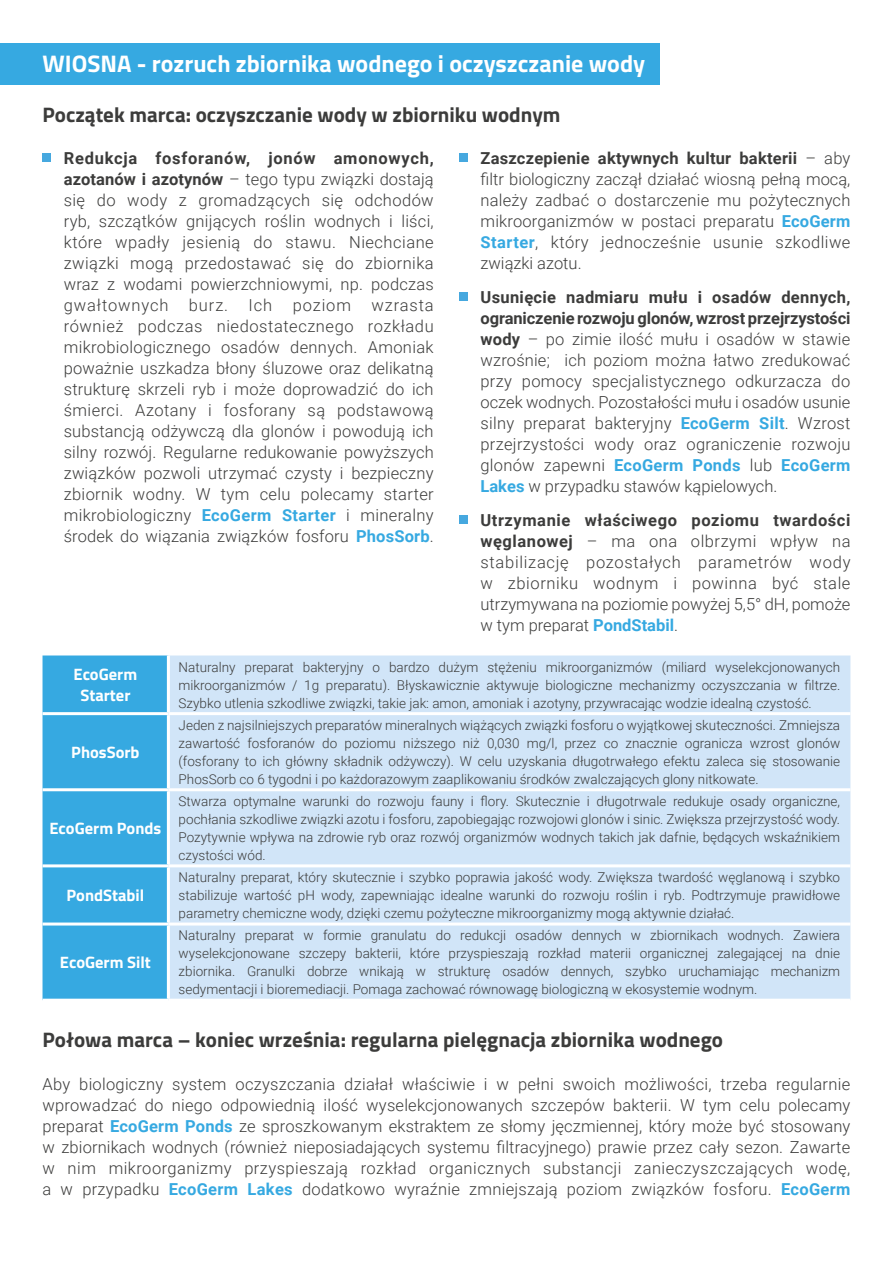
<style>
.page{position:relative;width:893px;height:1263px;background:#fff}
.page>*{position:absolute;margin:0;border:0;box-sizing:border-box;transform-origin:0 0}
.t1{font:700 24px "Titillium";color:#fff}
.t2{font:700 21px "Titillium";color:#3c3c3b}
.t3{font:300 16.5px/21px "Roboto";letter-spacing:.01em;color:#3c3c3b;text-align:justify}
.t4{font:700 16.5px/21px "Titillium";color:#fff;text-align:center}
.t5{font:300 13.5px/18px "Roboto";color:#3c3c3b;text-align:justify}
.s1{font-weight:700}
.s2{font-weight:700;color:#36a9e1}
</style>
<div class="page">
<div style="left:0;top:43px;width:660px;height:42px;background:#36a9e1"></div>
<div style="left:43px;top:154px;width:8px;height:8px;background:#46a8df"></div>
<div style="left:459px;top:154px;width:8px;height:8px;background:#46a8df"></div>
<div style="left:459px;top:293px;width:8px;height:8px;background:#46a8df"></div>
<div style="left:459px;top:516px;width:8px;height:8px;background:#46a8df"></div>
<div style="left:43px;top:655px;width:124px;height:344px;background:#36a9e1"></div>
<div style="left:170px;top:655px;width:680px;height:344px;background:#d1e5f8"></div>
<hr style="left:43px;top:712px;width:125px;height:3px;background:#fff">
<hr style="left:43px;top:788px;width:125px;height:3px;background:#fff">
<hr style="left:43px;top:864px;width:125px;height:3px;background:#fff">
<hr style="left:43px;top:922px;width:125px;height:3px;background:#fff">
<hr style="left:168px;top:788px;width:682px;height:3px;background:#fff">
<hr style="left:168px;top:864px;width:682px;height:3px;background:#fff">
<hr style="left:168px;top:922px;width:682px;height:3px;background:#fff">
<hr style="left:168px;top:712px;width:682px;height:3px;background:#fff">
<h1 class="t1" style="left:43px;top:45px;width:604px">WIOSNA - rozruch zbiornika wodnego i oczyszczanie wody</h1>
<p class="t2" style="left:43px;top:99px;width:519px">Początek marca: oczyszczanie wody w zbiorniku wodnym</p>
<p class="t3" style="left:64px;top:147px;width:372px"><span class="s1">Redukcja fosforanów, jonów amonowych, azotanów i azotynów</span> – tego typu związki dostają się do wody z gromadzących się odchodów ryb, szczątków gnijących roślin wodnych i liści, które wpadły jesienią do stawu. Niechciane związki mogą przedostawać się do zbiornika wraz z wodami powierzchniowymi, np. podczas gwałtownych burz. Ich poziom wzrasta również podczas niedostatecznego rozkładu mikrobiologicznego osadów dennych. Amoniak poważnie uszkadza błony śluzowe oraz delikatną strukturę skrzeli ryb i może doprowadzić do ich śmierci. Azotany i fosforany są podstawową substancją odżywczą dla glonów i powodują ich silny rozwój. Regularne redukowanie powyższych związków pozwoli utrzymać czysty i bezpieczny zbiornik wodny. W tym celu polecamy starter mikrobiologiczny <span class="s2">EcoGerm Starter</span> i mineralny środek do wiązania związków fosforu <span class="s2">PhosSorb</span>.</p>
<p class="t3" style="left:480px;top:147px;width:371px"><span class="s1">Zaszczepienie aktywnych kultur bakterii</span> – aby filtr biologiczny zaczął działać wiosną pełną mocą, należy zadbać o dostarczenie mu pożytecznych mikroorganizmów w postaci preparatu <span class="s2">EcoGerm Starter</span>, który jednocześnie usunie szkodliwe związki azotu.</p>
<p class="t3" style="left:480px;top:286px;width:371px"><span class="s1">Usunięcie nadmiaru mułu i osadów dennych, ograniczenie rozwoju glonów, wzrost przejrzystości wody</span> – po zimie ilość mułu i osadów w stawie wzrośnie; ich poziom można łatwo zredukować przy pomocy specjalistycznego odkurzacza do oczek wodnych. Pozostałości mułu i osadów usunie silny preparat bakteryjny <span class="s2">EcoGerm Silt</span>. Wzrost przejrzystości wody oraz ograniczenie rozwoju glonów zapewni <span class="s2">EcoGerm Ponds</span> lub <span class="s2">EcoGerm Lakes</span> w przypadku stawów kąpielowych.</p>
<p class="t3" style="left:480px;top:509px;width:371px"><span class="s1">Utrzymanie właściwego poziomu twardości węglanowej</span> – ma ona olbrzymi wpływ na stabilizację pozostałych parametrów wody w zbiorniku wodnym i powinna być stale utrzymywana na poziomie powyżej 5,5° dH, pomoże w tym preparat <span class="s2">PondStabil</span>.</p>
<p class="t4" style="left:74px;top:663px;width:65px">EcoGerm<br>Starter</p>
<p class="t5" style="left:179px;top:657px;width:663px">Naturalny preparat bakteryjny o bardzo dużym stężeniu mikroorganizmów (miliard wyselekcjonowanych mikroorganizmów / 1g preparatu). Błyskawicznie aktywuje biologiczne mechanizmy oczyszczania w filtrze.<br>Szybko utlenia szkodliwe związki, takie jak: amon, amoniak i azotyny, przywracając wodzie idealną czystość.</p>
<p class="t4" style="left:71px;top:741px;width:70px">PhosSorb</p>
<p class="t5" style="left:179px;top:715px;width:663px">Jeden z najsilniejszych preparatów mineralnych wiążących związki fosforu o wyjątkowej skuteczności. Zmniejsza zawartość fosforanów do poziomu niższego niż 0,030 mg/l, przez co znacznie ogranicza wzrost glonów (fosforany to ich główny składnik odżywczy). W celu uzyskania długotrwałego efektu zaleca się stosowanie PhosSorb co 6 tygodni i po każdorazowym zaaplikowaniu środków zwalczających glony nitkowate.</p>
<p class="t4" style="left:50px;top:817px;width:113px">EcoGerm Ponds</p>
<p class="t4" style="left:67px;top:884px;width:79px">PondStabil</p>
<p class="t4" style="left:60px;top:951px;width:92px">EcoGerm Silt</p>
<p class="t5" style="left:179px;top:791px;width:663px">Stwarza optymalne warunki do rozwoju fauny i flory. Skutecznie i długotrwale redukuje osady organiczne, pochłania szkodliwe związki azotu i fosforu, zapobiegając rozwojowi glonów i sinic. Zwiększa przejrzystość wody.<br>Pozytywnie wpływa na zdrowie ryb oraz rozwój organizmów wodnych takich jak dafnie, będących wskaźnikiem czystości wód.</p>
<p class="t5" style="left:179px;top:868px;width:663px">Naturalny preparat, który skutecznie i szybko poprawia jakość wody. Zwiększa twardość węglanową i szybko stabilizuje wartość pH wody, zapewniając idealne warunki do rozwoju roślin i ryb. Podtrzymuje prawidłowe parametry chemiczne wody, dzięki czemu pożyteczne mikroorganizmy mogą aktywnie działać.</p>
<p class="t5" style="left:179px;top:926px;width:663px">Naturalny preparat w formie granulatu do redukcji osadów dennych w zbiornikach wodnych. Zawiera wyselekcjonowane szczepy bakterii, które przyspieszają rozkład materii organicznej zalegającej na dnie zbiornika. Granulki dobrze wnikają w strukturę osadów dennych, szybko uruchamiając mechanizm sedymentacji i bioremediacji. Pomaga zachować równowagę biologiczną w ekosystemie wodnym.</p>
<p class="t2" style="left:43px;top:1024px;width:682px">Połowa marca – koniec września: regularna pielęgnacja zbiornika wodnego</p>
<p class="t3" style="left:43px;top:1073px;width:809px">Aby biologiczny system oczyszczania działał właściwie i w pełni swoich możliwości, trzeba regularnie wprowadzać do niego odpowiednią ilość wyselekcjonowanych szczepów bakterii. W tym celu polecamy preparat <span class="s2">EcoGerm Ponds</span> ze sproszkowanym ekstraktem ze słomy jęczmiennej, który może być stosowany w zbiornikach wodnych (również nieposiadających systemu filtracyjnego) prawie przez cały sezon. Zawarte w nim mikroorganizmy przyspieszają rozkład organicznych substancji zanieczyszczających wodę, a w przypadku <span class="s2">EcoGerm Lakes</span> dodatkowo wyraźnie zmniejszają poziom związków fosforu. <span class="s2">EcoGerm</span></p>
</div>
